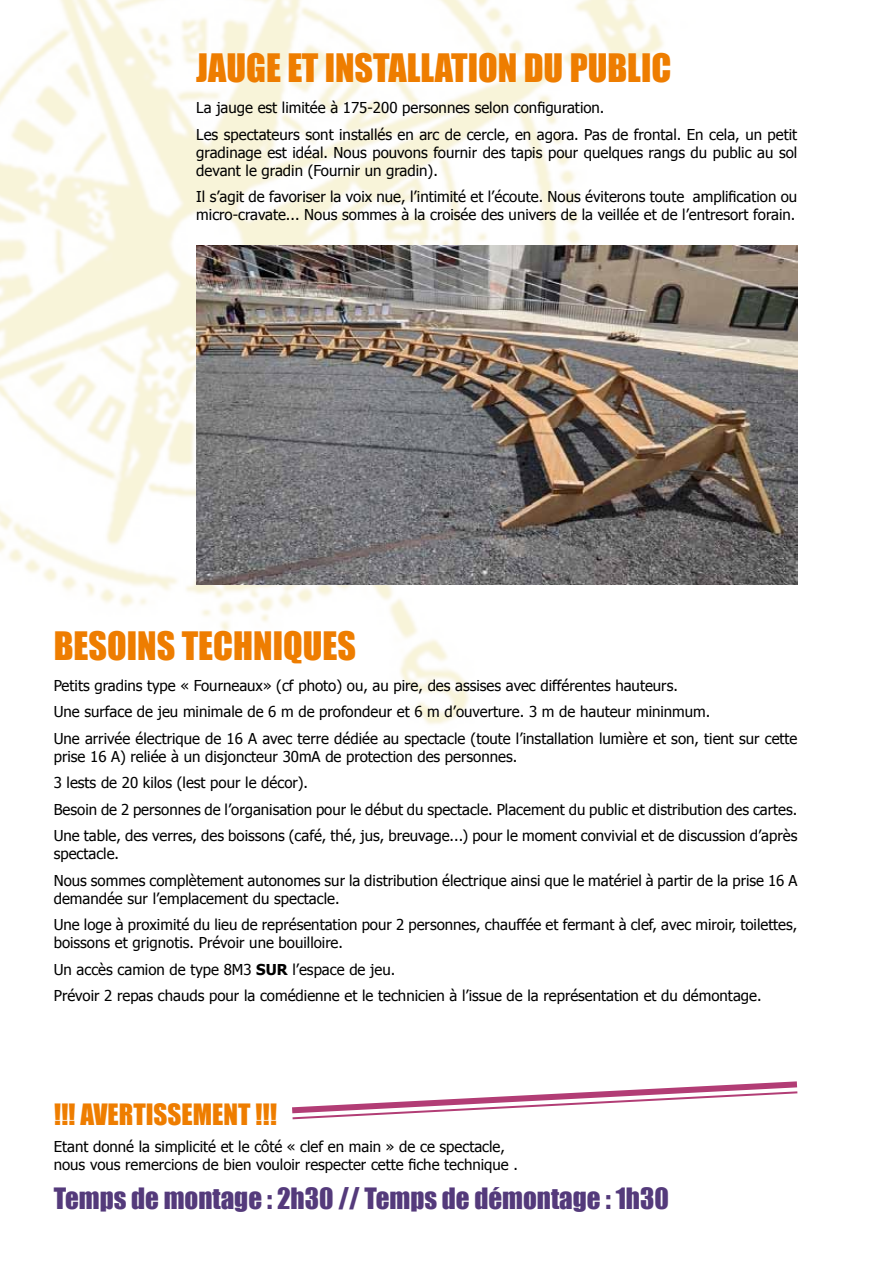
<style>
.page{position:relative;width:893px;height:1263px;background:#fff}
.page>*{position:absolute;margin:0;border:0;box-sizing:border-box;transform-origin:0 0}
.t1{font:36px "Impact";color:#ee7d00}
.t2{font:27px "Impact";color:#543a7b}
.t3{font:27px "Impact";color:#ee7d00}
.t4{font:15px/26.5px "Tahoma";color:#000}
.s1{font-weight:700}
</style>
<div class="page">
<svg style="left:292px;top:1081px;width:506px;height:39px"></svg>
<img style="left:0;top:0;width:716px;height:724px">
<img style="left:196px;top:246px;width:601px;height:338px">
<h1 class="t1" style="left:196px;top:40px;width:31px">JAUGE</h1>
<h1 class="t1" style="left:287px;top:40px;width:103px">ET INSTALLATION</h1>
<h1 class="t1" style="left:524px;top:40px;width:119px">DU PUBLIC</h1>
<p class="t4" style="left:196px;top:94px;width:602px">La jauge est limitée à 175-200 personnes selon configuration.<br>Les spectateurs sont installés en arc de cercle, en agora. Pas de frontal. En cela, un petit</p>
<p class="t4" style="left:196px;top:143px;width:602px;line-height:18px">gradinage est idéal. Nous pouvons fournir des tapis pour quelques rangs du public au sol devant le gradin (Fournir un gradin).</p>
<p class="t4" style="left:196px;top:187px;width:602px;line-height:18px">Il s’agit de favoriser la voix nue, l’intimité et l’écoute. Nous éviterons toute amplification ou micro-cravate... Nous sommes à la croisée des univers de la veillée et de l’entresort forain.</p>
<h1 class="t1" style="left:54px;top:618px;width:147px">BESOINS TECHNIQUE</h1>
<h1 class="t1" style="left:337px;top:618px;width:20px">S</h1>
<p class="t4" style="left:54px;top:671px;width:745px">Petits gradins type « Fourneaux» (cf photo) ou, au pire, des assises avec différentes hauteurs.<br>Une surface de jeu minimale de 6 m de profondeur et 6 m d’ouverture. 3 m de hauteur mininmum.<br>Une arrivée électrique de 16 A avec terre dédiée au spectacle (toute l’installation lumière et son, tient sur cette</p>
<p class="t4" style="left:54px;top:742px;width:745px">prise 16 A) reliée à un disjoncteur 30mA de protection des personnes.<br>3 lests de 20 kilos (lest pour le décor).<br>Besoin de 2 personnes de l’organisation pour le début du spectacle. Placement du public et distribution des cartes.<br>Une table, des verres, des boissons (café, thé, jus, breuvage...) pour le moment convivial et de discussion d’après</p>
<p class="t4" style="left:54px;top:840px;width:745px">spectacle.<br>Nous sommes complètement autonomes sur la distribution électrique ainsi que le matériel à partir de la prise 16 A</p>
<p class="t4" style="left:54px;top:884px;width:745px">demandée sur l’emplacement du spectacle.<br>Une loge à proximité du lieu de représentation pour 2 personnes, chauffée et fermant à clef, avec miroir, toilettes,</p>
<p class="t4" style="left:54px;top:929px;width:709px">boissons et grignotis. Prévoir une bouilloire.<br>Un accès camion de type 8M3 <span class="s1">SUR</span> l’espace de jeu.<br>Prévoir 2 repas chauds pour la comédienne et le technicien à l’issue de la représentation et du démontage.</p>
<h2 class="t3" style="left:54px;top:1094px;width:225px">!!! AVERTISSEMENT !!!</h2>
<p class="t4" style="left:54px;top:1137px;width:466px;line-height:18px">Etant donné la simplicité et le côté « clef en main » de ce spectacle, nous vous remercions de bien vouloir respecter cette fiche technique .</p>
<h2 class="t2" style="left:54px;top:1177px;width:617px">TEMPS DE MONTAGE : 2H30 // TEMPS DE DÉMONTAGE : 1H30</h2>
</div>
